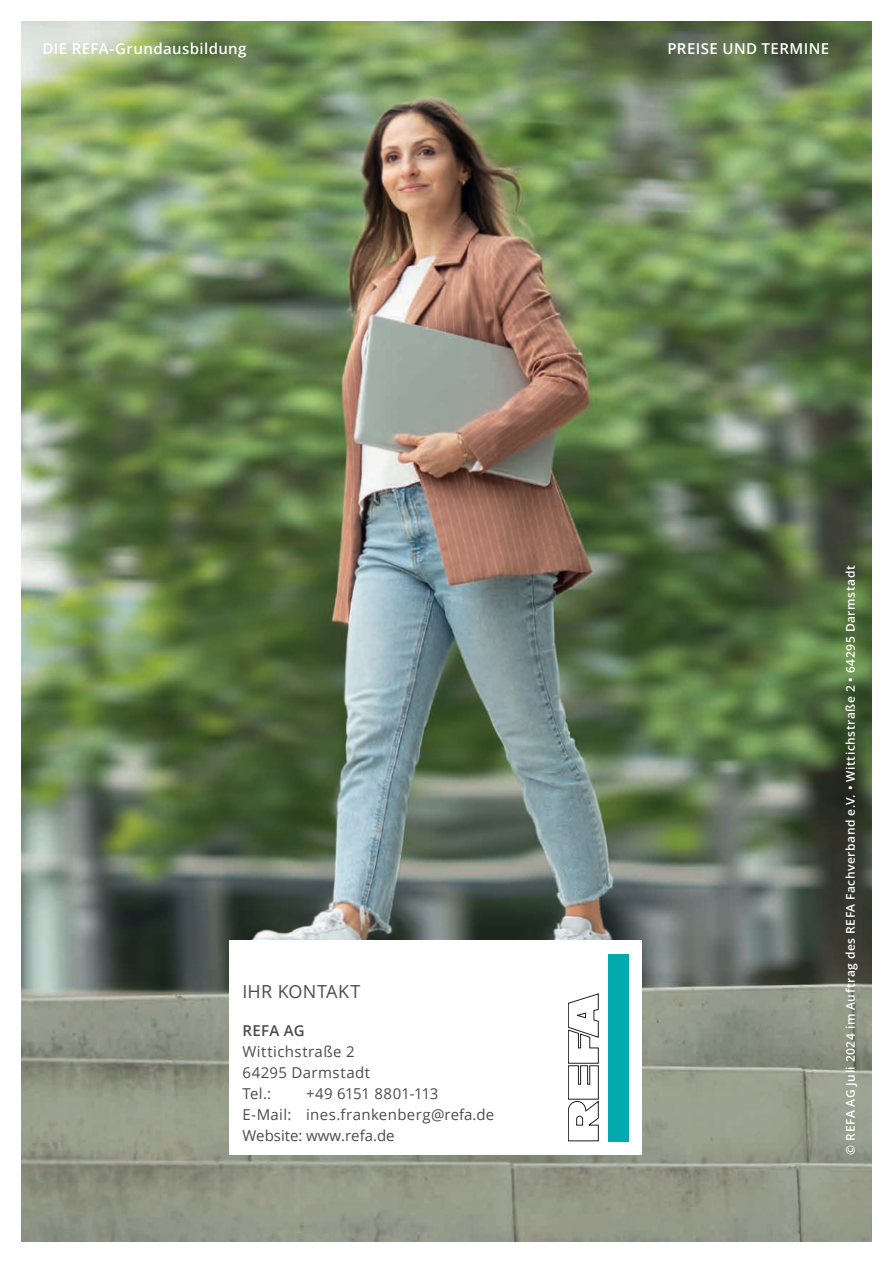
<style>
.page{position:relative;width:893px;height:1263px;background:#fff}
.page>*{position:absolute;margin:0;border:0;box-sizing:border-box;transform-origin:0 0}
.t1{font:18px "Open Sans";letter-spacing:.015em;color:#4b4c4d}
.t2{font:15px/21px "Open Sans";color:#4b4c4d}
.t3{font:600 15px "Open Sans";letter-spacing:.025em;color:#fff}
.t4{font:15px/21px "Open Sans";letter-spacing:.025em;color:#4b4c4d}
.t5{font:600 15px "Open Sans";letter-spacing:.02em;color:#4b4c4d}
.t6{font:600 12px "Open Sans";letter-spacing:.045em;color:#fff}
</style>
<div class="page">
<img style="left:21px;top:21px;width:851px;height:1221px">
<div style="left:230px;top:940px;width:412px;height:214px;background:#fff"></div>
<svg style="left:568px;top:993px;width:31px;height:148px"></svg>
<div style="left:608px;top:954px;width:21px;height:187px;background:#00aaad"></div>
<p class="t3" style="left:43px;top:38px;width:206px">DIE REFA-Grundausbildung</p>
<p class="t3" style="left:667px;top:38px;width:163px">PREISE UND TERMINE</p>
<h1 class="t1" style="left:242px;top:979px;width:120px">IHR KONTAKT</h1>
<p class="t5" style="left:242px;top:1020px;width:64px">REFA AG</p>
<p class="t4" style="left:242px;top:1041px;width:129px">Wittichstraße 2<br>64295 Darmstadt<br>Tel.:</p>
<p class="t2" style="left:242px;top:1083px;width:253px;text-indent:64px">+49 6151 8801-113<br>E-Mail: ines.frankenberg@refa.de<br>Website: www.refa.de</p>
<p class="t6" style="left:842px;top:1154px;width:590px;rotate:-90deg">© REFA AG Juli 2024 im Auftrag des REFA Fachverband e.V. • Wittichstraße 2 • 64295 Darmstadt</p>
</div>
